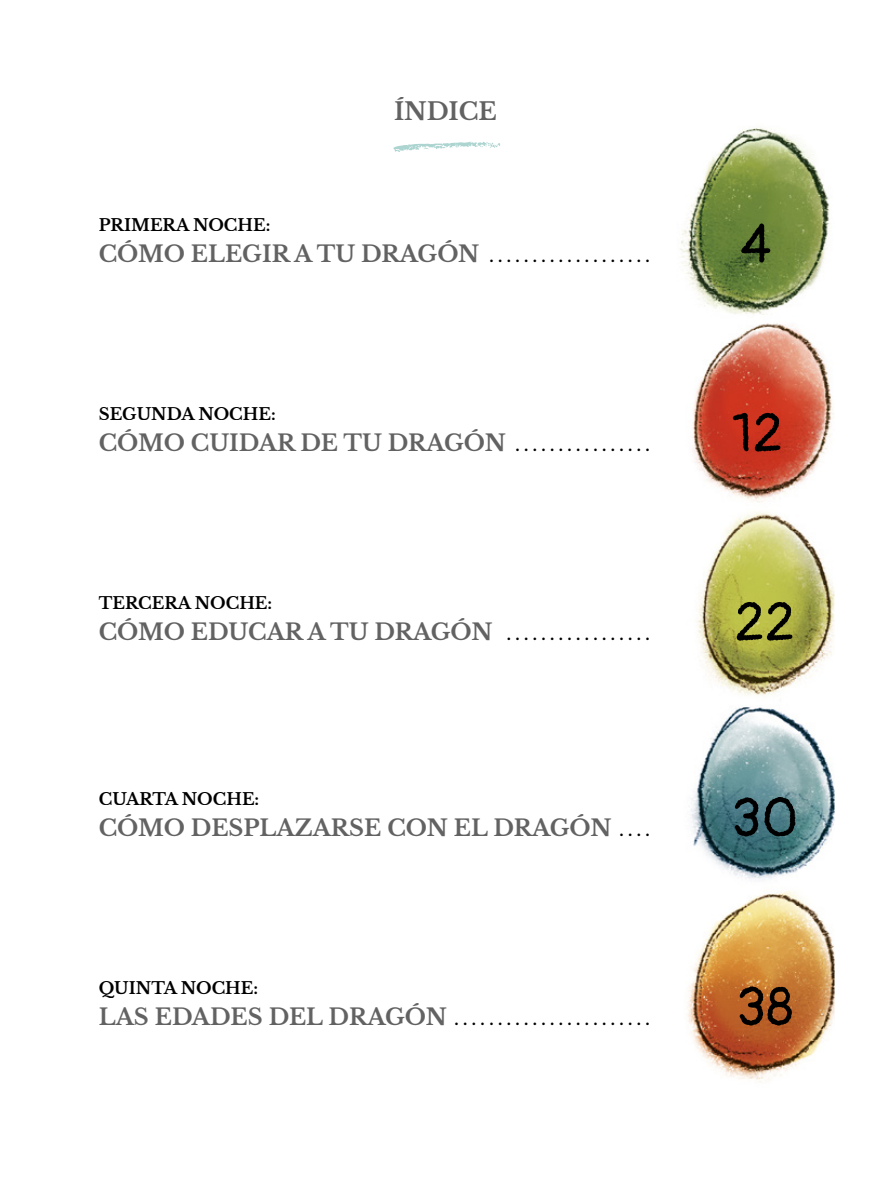
<style>
.page{position:relative;width:893px;height:1191px;background:#fff}
.page>*{position:absolute;margin:0;border:0;box-sizing:border-box;transform-origin:0 0}
.t1{font:700 24px "Libre Baskerville";color:#626262}
.t2{font:700 22.5px "Libre Baskerville";color:#626262}
.t3{font:700 16.5px/31.5px "Libre Baskerville";color:#000}
.s1{font-size:16.5px;color:#000}
.s2{font-size:22.5px;color:#626262}
</style>
<div class="page">
<img style="left:680px;top:128px;width:155px;height:954px">
<svg style="left:393px;top:142px;width:107px;height:10px"></svg>
<img style="left:741px;top:223px;width:29px;height:39px">
<img style="left:733px;top:413px;width:47px;height:38px">
<img style="left:737px;top:602px;width:55px;height:38px">
<img style="left:735px;top:797px;width:60px;height:39px">
<img style="left:740px;top:986px;width:52px;height:39px">
<p class="t1" style="left:394px;top:97px;width:104px">ÍNDICE</p>
<p class="t3" style="left:99px;top:209px;width:173px">PRIMERA NOCHE:</p>
<p class="t2" style="left:99px;top:240px;width:553px">CÓMO ELEGIR A TU DRAGÓN <span class="s1">. . . . . . . . . . . . . . . . . . .</span></p>
<p class="t3" style="left:99px;top:398px;width:178px">SEGUNDA NOCHE:</p>
<p class="t2" style="left:99px;top:429px;width:553px">CÓMO CUIDAR DE TU DRAGÓN <span class="s1">. . . . . . . . . . . . . . . .</span></p>
<p class="t3" style="left:99px;top:587px;width:175px">TERCERA NOCHE:</p>
<p class="t2" style="left:99px;top:618px;width:553px">CÓMO EDUCAR A TU DRAGÓN <span class="s1">. . . . . . . . . . . . . . . . .</span></p>
<p class="t3" style="left:99px;top:783px;width:162px">CUARTA NOCHE:</p>
<p class="t2" style="left:99px;top:814px;width:553px">CÓMO DESPLAZARSE CON EL DRAGÓN <span class="s1">. . . .</span></p>
<p class="t3" style="left:99px;top:972px;width:553px">QUINTA NOCHE:<br><span class="s2">LAS EDADES DEL DRAGÓN</span> . . . . . . . . . . . . . . . . . . . . . . .</p>
</div>
